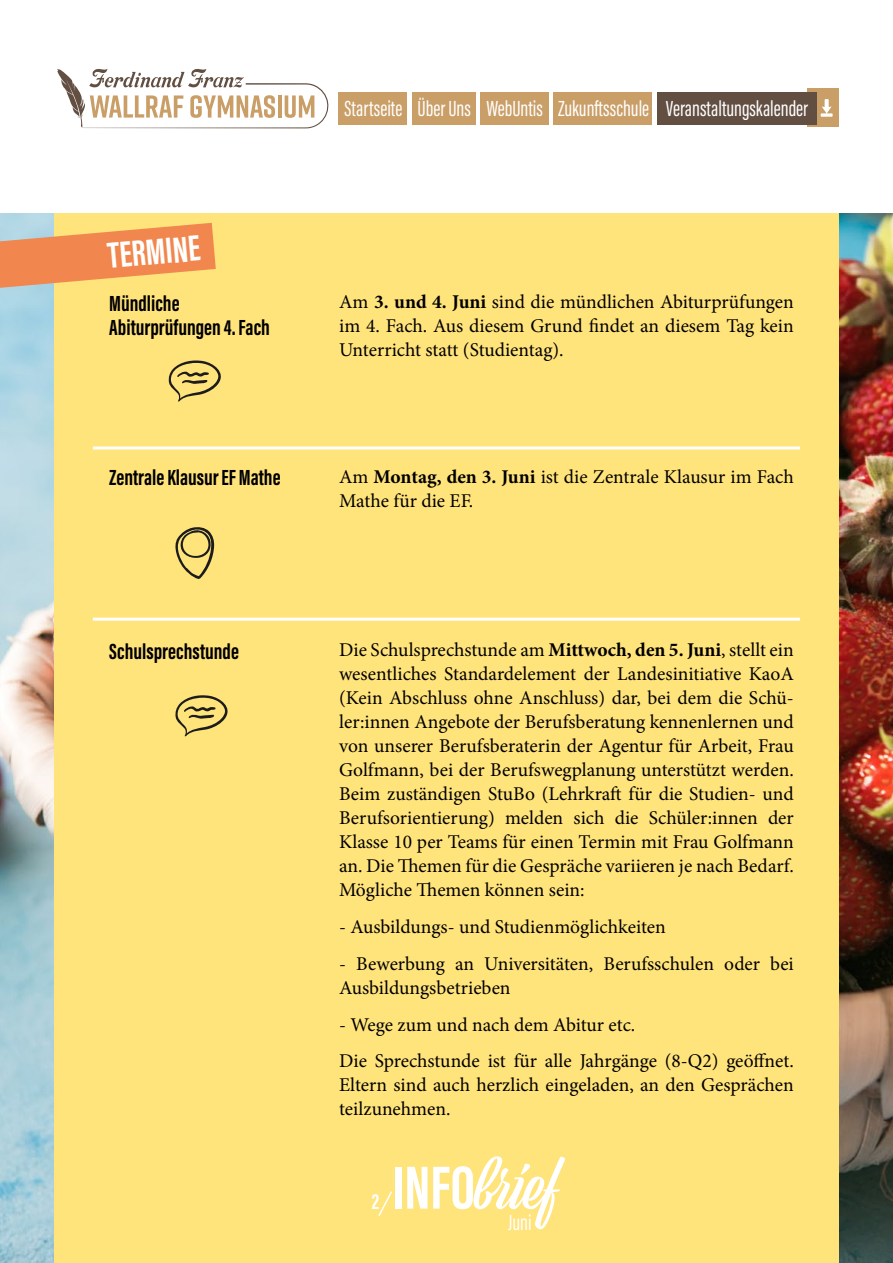
<style>
.page{position:relative;width:893px;height:1263px;background:#fff}
.page>*{position:absolute;margin:0;border:0;box-sizing:border-box;transform-origin:0 0}
.t1{font:62.7px "Viktor Script";color:#fff}
.t2{font:700 37.5px "Acumin Pro Extra Cond";color:#fff}
.t3{font:700 22.5px/24px "Acumin Pro Extra Cond";color:#000}
.t4{font:22.5px "Acumin Pro Extra Cond";color:#fff}
.t5{font:700 22.5px "Acumin Pro Extra Cond";color:#fff}
.t6{font:19.5px/24px "Minion Pro";color:#000}
.s1{font-weight:700}
.s2{font-family:"Acumin Pro Extra Cond";font-weight:700}
</style>
<div class="page">
<img style="left:0;top:213px;width:893px;height:1050px">
<div style="left:54px;top:207px;width:785px;height:1056px;background:#ffe37b"></div>
<svg style="left:0;top:223px;width:216px;height:65px"></svg>
<div style="left:0;top:0;width:893px;height:213px;background:#fff"></div>
<hr style="left:93px;top:446px;width:707px;height:3px;background:#fff">
<hr style="left:93px;top:618px;width:707px;height:3px;background:#fff">
<svg style="left:175px;top:527px;width:39px;height:52px"></svg>
<svg style="left:168px;top:360px;width:53px;height:42px"></svg>
<svg style="left:175px;top:695px;width:53px;height:42px"></svg>
<svg style="left:378px;top:1191px;width:14px;height:25px"></svg>
<div style="left:808px;top:89px;width:31px;height:38px;background:#ca9e67"></div>
<div style="left:339px;top:92px;width:68px;height:32px;background:#ca9e67"></div>
<div style="left:481px;top:92px;width:68px;height:32px;background:#ca9e67"></div>
<div style="left:657px;top:92px;width:159px;height:32px;background:#634e42"></div>
<div style="left:412px;top:92px;width:64px;height:32px;background:#ca9e67"></div>
<div style="left:553px;top:92px;width:99px;height:32px;background:#ca9e67"></div>
<svg style="left:57px;top:69px;width:271px;height:59px"></svg>
<svg style="left:821px;top:99px;width:12px;height:18px"></svg>
<p class="t4" style="left:344px;top:95px;width:465px">Startseite Über Uns WebUntis Zukunftsschule Veranstaltungskalender</p>
<h2 class="t2" style="left:106px;top:233px;width:94px;rotate:-5deg">TERMINE</h2>
<p class="t3" style="left:109px;top:291px;width:162px">Mündliche<br>Abiturprüfungen 4. Fach</p>
<p class="t6" style="left:339px;top:290px;width:456px;text-align:justify">Am <span class="s1">3. und 4. Juni</span> sind die mündlichen Abiturprüfungen im 4. Fach. Aus diesem Grund findet an diesem Tag kein Unterricht statt (Studientag).</p>
<p class="t3" style="left:109px;top:466px;width:173px">Zentrale Klausur EF Mathe</p>
<p class="t6" style="left:339px;top:465px;width:456px">Am <span class="s1">Montag, den 3. Juni</span> ist die Zentrale Klausur im Fach<br>Mathe für die EF.</p>
<p class="t3" style="left:109px;top:639px;width:131px">Schulsprechstunde</p>
<p class="t6" style="left:339px;top:638px;width:456px;text-align:justify">Die Schulsprechstunde am <span class="s1">Mittwoch, den 5. Juni</span>, stellt ein wesentliches Standardelement der Landesinitiative KaoA (Kein Abschluss ohne Anschluss) dar, bei dem die Schü&shy;ler:innen Angebote der Berufsberatung kennenlernen und von unserer Berufsberaterin der Agentur für Arbeit, Frau Golfmann, bei der Berufswegplanung unterstützt werden.<br>Beim zuständigen StuBo (Lehrkraft für die Studien- und Berufsorientierung) melden sich die Schüler:innen der Klasse 10 per Teams für einen Termin mit Frau Golfmann an. Die Themen für die Gespräche variieren je nach Bedarf.<br>Mögliche Themen können sein:</p>
<p class="t6" style="left:339px;top:915px;width:328px">- Ausbildungs- und Studienmöglichkeiten</p>
<p class="t6" style="left:339px;top:952px;width:456px">- Bewerbung an Universitäten, Berufsschulen oder bei<br>Ausbildungsbetrieben</p>
<p class="t6" style="left:339px;top:1006px;width:456px;line-height:36.8px">- Wege zum und nach dem Abitur etc.<br>Die Sprechstunde ist für alle Jahrgänge (8-Q2) geöffnet.</p>
<p class="t6" style="left:339px;top:1073px;width:456px">Eltern sind auch herzlich eingeladen, an den Gesprächen teilzunehmen.</p>
<p class="t5" style="left:372px;top:1188px;width:9px">2</p>
<h1 class="t1" style="left:392px;top:1150px;width:167px"><span class="s2">INFO</span>brief</h1>
<p class="t4" style="left:508px;top:1209px;width:25px">Juni</p>
</div>
